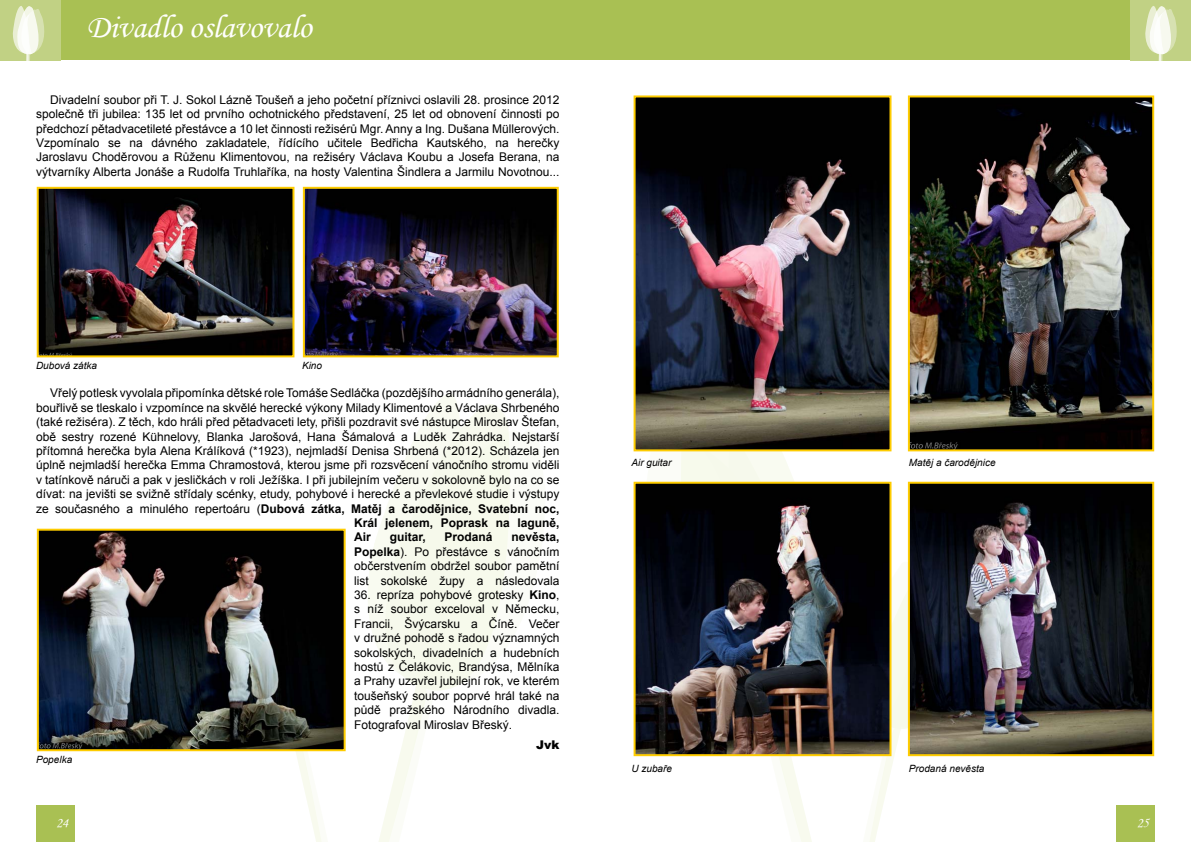
<style>
.page{position:relative;width:1191px;height:842px;background:#fff}
.page>*{position:absolute;margin:0;border:0;box-sizing:border-box;transform-origin:0 0}
.t1{font:33px "Monotype Corsiva";color:#fffffd}
.t2{font:14px "Monotype Corsiva";color:#fff}
.t3{font:12px/14.4px "Arial";color:#000;text-align:justify}
.t4{font:700 12px "Arial";color:#000}
.t5{font:900 12px "Arial";color:#000}
.t6{font:italic 10px "Arial";color:#000}
.s1{font-weight:400}
.s2{font-weight:700}
</style>
<div class="page">
<div style="left:0;top:0;width:1131px;height:60px;background:#a9c053"></div>
<div style="left:0;top:0;width:60px;height:60px;background:#c1d184"></div>
<div style="left:1131px;top:0;width:60px;height:60px;background:#c1d184"></div>
<svg style="left:13px;top:6px;width:31px;height:55px"></svg>
<svg style="left:1145px;top:6px;width:31px;height:55px"></svg>
<div style="left:36px;top:806px;width:38px;height:36px;background:#a9c053"></div>
<div style="left:1116px;top:806px;width:39px;height:36px;background:#a9c053"></div>
<svg style="left:477px;top:404px;width:31px;height:19px"></svg>
<svg style="left:477px;top:423px;width:33px;height:159px"></svg>
<svg style="left:477px;top:435px;width:26px;height:231px;background:#f7faed"></svg>
<svg style="left:214px;top:394px;width:263px;height:448px"></svg>
<svg style="left:687px;top:451px;width:27px;height:306px"></svg>
<svg style="left:714px;top:385px;width:263px;height:457px"></svg>
<img style="left:40px;top:190px;width:251px;height:164px">
<div style="left:37px;top:187px;width:257px;height:170px;border:2px solid #fecc00"></div>
<img style="left:306px;top:190px;width:250px;height:164px">
<div style="left:303px;top:187px;width:256px;height:170px;border:2px solid #fecc00"></div>
<img style="left:40px;top:532px;width:303px;height:216px">
<div style="left:37px;top:529px;width:309px;height:222px;border:2px solid #fecc00"></div>
<img style="left:636px;top:98px;width:252px;height:350px">
<div style="left:633px;top:95px;width:258px;height:356px;border:2px solid #fecc00"></div>
<img style="left:911px;top:98px;width:240px;height:350px">
<div style="left:908px;top:95px;width:246px;height:356px;border:2px solid #fecc00"></div>
<img style="left:911px;top:485px;width:240px;height:268px">
<div style="left:908px;top:482px;width:246px;height:274px;border:2px solid #fecc00"></div>
<img style="left:636px;top:485px;width:252px;height:268px">
<div style="left:633px;top:482px;width:258px;height:274px;border:2px solid #fecc00"></div>
<h1 class="t1" style="left:86px;top:7px;width:227px">Divadlo oslavovalo</h1>
<p class="t3" style="left:36px;top:92px;width:525px;text-indent:14px">Divadelní soubor při T. J. Sokol Lázně Toušeň a jeho početní příznivci oslavili 28. prosince 2012 společně tři jubilea: 135 let od prvního ochotnického představení, 25 let od obnovení činnosti po předchozí pětadvacetileté přestávce a 10 let činnosti režisérů Mgr. Anny a Ing. Dušana Müllerových.<br>Vzpomínalo se na dávného zakladatele, řídícího učitele Bedřicha Kautského, na herečky Jaroslavu Choděrovou a Růženu Klimentovou, na režiséry Václava Koubu a Josefa Berana, na výtvarníky Alberta Jonáše a Rudolfa Truhlaříka, na hosty Valentina Šindlera a Jarmilu Novotnou...</p>
<p class="t6" style="left:36px;top:359px;width:63px">Dubová zátka</p>
<p class="t6" style="left:302px;top:359px;width:22px">Kino</p>
<p class="t3" style="left:50px;top:386px;width:511px">Vřelý potlesk vyvolala připomínka dětské role Tomáše Sedláčka (pozdějšího armádního generála),</p>
<p class="t3" style="left:36px;top:400px;width:525px">bouřlivě se tleskalo i vzpomínce na skvělé herecké výkony Milady Klimentové a Václava Shrbeného</p>
<p class="t3" style="left:36px;top:415px;width:525px">(také režiséra). Z těch, kdo hráli před pětadvaceti lety, přišli pozdravit své nástupce Miroslav Štefan,</p>
<p class="t3" style="left:36px;top:429px;width:525px">obě sestry rozené Kühnelovy, Blanka Jarošová, Hana Šámalová a Luděk Zahrádka. Nejstarší</p>
<p class="t3" style="left:36px;top:444px;width:525px">přítomná herečka byla Alena Králíková (*1923), nejmladší Denisa Shrbená (*2012). Scházela jen</p>
<p class="t3" style="left:36px;top:458px;width:525px">úplně nejmladší herečka Emma Chramostová, kterou jsme při rozsvěcení vánočního stromu viděli</p>
<p class="t3" style="left:36px;top:472px;width:525px">v tatínkově náruči a pak v jesličkách v roli Ježíška. I při jubilejním večeru v sokolovně bylo na co se</p>
<p class="t3" style="left:36px;top:487px;width:525px">dívat: na jevišti se svižně střídaly scénky, etudy, pohybové i herecké a převlekové studie i výstupy</p>
<p class="t4" style="left:36px;top:500px;width:525px"><span class="s1">ze současného a minulého repertoáru (</span>Dubová zátka, Matěj a čarodějnice, Svatební noc,</p>
<p class="t4" style="left:354px;top:515px;width:207px">Král jelenem, Poprask na laguně,</p>
<p class="t4" style="left:354px;top:529px;width:18px">Air</p>
<p class="t4" style="left:390px;top:529px;width:38px">guitar,</p>
<p class="t4" style="left:444px;top:529px;width:50px">Prodaná</p>
<p class="t3" style="left:354px;top:530px;width:207px;text-indent:157px"><span class="s2">nevěsta, Popelka</span>). Po přestávce s vánočním občerstvením obdržel soubor pamětní list sokolské župy a následovala</p>
<p class="t3" style="left:354px;top:588px;width:207px">36. repríza pohybové grotesky <span class="s2">Kino</span>, s níž soubor exceloval v Německu, Francii, Švýcarsku a Číně. Večer v družné pohodě s řadou významných sokolských, divadelních a hudebních hostů z Čelákovic, Brandýsa, Mělníka a Prahy uzavřel jubilejní rok, ve kterém toušeňský soubor poprvé hrál také na půdě pražského Národního divadla.<br>Fotografoval Miroslav Břeský.</p>
<p class="t5" style="left:536px;top:736px;width:25px">Jvk</p>
<p class="t6" style="left:36px;top:753px;width:38px">Popelka</p>
<p class="t6" style="left:631px;top:456px;width:42px">Air guitar</p>
<p class="t6" style="left:631px;top:762px;width:42px">U zubaře</p>
<p class="t6" style="left:909px;top:456px;width:88px">Matěj a čarodějnice</p>
<p class="t6" style="left:909px;top:762px;width:77px">Prodaná nevěsta</p>
<p class="t2" style="left:56px;top:814px;width:14px">24</p>
<p class="t2" style="left:1136px;top:814px;width:14px">25</p>
</div>
